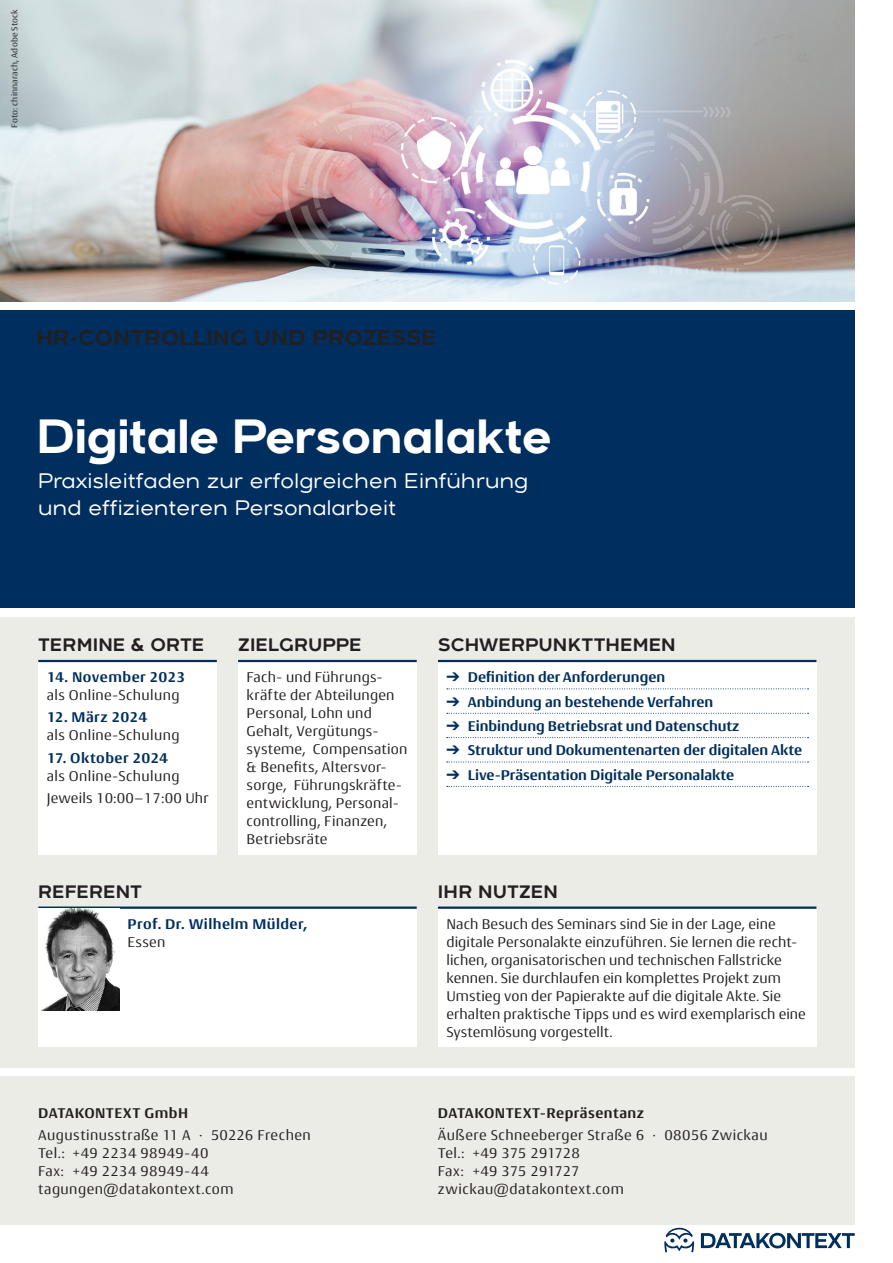
<style>
.page{position:relative;width:893px;height:1263px;background:#fff}
.page>*{position:absolute;margin:0;border:0;box-sizing:border-box;transform-origin:0 0}
.Überschrift{font:700 48px "Arkibal";letter-spacing:-.03em;color:#fff}
.Unterüberschrift{font:500 21px/27px "Arkibal";letter-spacing:.01em;color:#fff}
.Dachzeile{font:700 21px "Arkibal";letter-spacing:.01em;color:#231f20}
.t1{font:700 18px "Arkibal";letter-spacing:.01em;color:#231f20}
.Grundschrift_Termin{font:15px/18px "Conto";letter-spacing:.015em;color:#231f20}
.Grundschrift{font:700 15px "Conto";color:#002e5e}
.t2{font:700 15px "Conto";letter-spacing:.03em;color:#231f20}
.Grundschrift_Termin-2{font:15px/18px "Conto";letter-spacing:-.02em;color:#231f20}
.Grundschrift-2{font:700 15px/18px "Conto";letter-spacing:.03em;color:#002e5e}
.Quellenvermerk{font:9px "Conto";letter-spacing:.025em;color:#231f20}
.s1{font-weight:700;color:#002e5e}
.s2{font-weight:400;color:#231f20}
</style>
<div class="page">
<div style="left:0;top:617px;width:855px;height:450px;background:#ecece6"></div>
<div style="left:0;top:1076px;width:855px;height:149px;background:#ecece6"></div>
<svg style="left:664px;top:1228px;width:30px;height:24px"></svg>
<svg style="left:701px;top:1233px;width:154px;height:15px"></svg>
<img style="left:0;top:0;width:855px;height:302px">
<div style="left:0;top:310px;width:855px;height:298px;background:#002e5e"></div>
<div style="left:438px;top:909px;width:378px;height:138px;background:#fff"></div>
<hr style="left:438px;top:906px;width:378px;height:3px;background:#002e5e">
<div style="left:38px;top:909px;width:379px;height:138px;background:#fff"></div>
<hr style="left:38px;top:906px;width:379px;height:3px;background:#002e5e">
<img style="left:41px;top:909px;width:78px;height:102px">
<div style="left:38px;top:662px;width:179px;height:193px;background:#fff"></div>
<hr style="left:38px;top:660px;width:179px;height:2px;background:#002e5e">
<div style="left:238px;top:662px;width:179px;height:193px;background:#fff"></div>
<hr style="left:238px;top:660px;width:179px;height:2px;background:#002e5e">
<div style="left:438px;top:662px;width:378px;height:193px;background:#fff"></div>
<svg style="left:447px;top:688px;width:361px;height:1px"></svg>
<svg style="left:447px;top:713px;width:361px;height:1px"></svg>
<svg style="left:447px;top:737px;width:361px;height:1px"></svg>
<svg style="left:447px;top:762px;width:361px;height:1px"></svg>
<svg style="left:447px;top:786px;width:361px;height:1px"></svg>
<hr style="left:438px;top:660px;width:378px;height:2px;background:#002e5e">
<p class="Quellenvermerk" style="left:9px;top:128px;width:120px;rotate:-90deg">Foto: chinnarach, Adobe Stock</p>
<p class="Dachzeile" style="left:36px;top:323px;width:401px">HR-CONTROLLING UND PROZESSE</p>
<p class="Überschrift" style="left:36px;top:401px;width:517px">Digitale Personalakte</p>
<p class="Unterüberschrift" style="left:38px;top:467px;width:491px">Praxisleitfaden zur erfolgreichen Einführung und effizienteren Personalarbeit</p>
<p class="t1" style="left:38px;top:632px;width:167px">TERMINE &amp; ORTE</p>
<p class="t1" style="left:238px;top:632px;width:125px">ZIELGRUPPE</p>
<p class="t1" style="left:438px;top:632px;width:239px">SCHWERPUNKTTHEMEN</p>
<p class="Grundschrift_Termin" style="left:47px;top:668px;width:140px"><span class="s1">14. November 2023 </span>als Online-Schulung</p>
<p class="Grundschrift_Termin" style="left:47px;top:708px;width:134px"><span class="s1">12. März 2024<br></span>als Online-Schulung</p>
<p class="Grundschrift_Termin" style="left:47px;top:748px;width:134px"><span class="s1">17. Oktober 2024 </span>als Online-Schulung</p>
<p class="Grundschrift_Termin" style="left:47px;top:788px;width:163px">Jeweils 10:00–17:00 Uhr</p>
<p class="Grundschrift_Termin" style="left:247px;top:668px;width:162px">Fach- und Führungs&shy;kräfte der Abteilungen<br>Personal, Lohn und<br>Gehalt, Vergütungs&shy;systeme, Compensation &amp; Benefits, Altersvor&shy;sorge, Führungskräfte&shy;entwicklung, Personal&shy;controlling, Finanzen,<br>Betriebsräte</p>
<p class="Grundschrift" style="left:446px;top:667px;width:220px">➔ Definition der Anforderungen</p>
<p class="Grundschrift" style="left:446px;top:692px;width:268px">➔ Anbindung an bestehende Verfahren</p>
<p class="Grundschrift" style="left:446px;top:716px;width:294px">➔ Einbindung Betriebsrat und Datenschutz</p>
<p class="Grundschrift" style="left:446px;top:741px;width:357px">➔ Struktur und Dokumentenarten der digitalen Akte</p>
<p class="Grundschrift" style="left:446px;top:765px;width:289px">➔ Live-Präsentation Digitale Personalakte</p>
<p class="t1" style="left:38px;top:879px;width:105px">REFERENT</p>
<p class="t1" style="left:438px;top:879px;width:121px">IHR NUTZEN</p>
<p class="Grundschrift-2" style="left:128px;top:914px;width:181px">Prof. Dr. Wilhelm Mülder,<br><span class="s2">Essen</span></p>
<p class="Grundschrift_Termin" style="left:446px;top:914px;width:361px">Nach Besuch des Seminars sind Sie in der Lage, eine digitale Personalakte einzuführen. Sie lernen die recht&shy;lichen, organisatorischen und technischen Fallstricke kennen. Sie durchlaufen ein komplettes Projekt zum Umstieg von der Papierakte auf die digitale Akte. Sie erhalten praktische Tipps und es wird exemplarisch eine Systemlösung vorgestellt.</p>
<p class="t2" style="left:38px;top:1103px;width:151px">DATAKONTEXT GmbH</p>
<p class="Grundschrift_Termin" style="left:38px;top:1126px;width:274px">Augustinusstraße 11 A · 50226 Frechen</p>
<p class="Grundschrift_Termin" style="left:38px;top:1144px;width:172px">Tel.: +49 2234 98949-40<br>Fax: +49 2234 98949-44</p>
<p class="Grundschrift_Termin" style="left:38px;top:1180px;width:197px">tagungen@datakontext.com</p>
<p class="t2" style="left:438px;top:1103px;width:208px">DATAKONTEXT-Repräsentanz</p>
<p class="Grundschrift_Termin" style="left:438px;top:1126px;width:331px">Äußere Schneeberger Straße 6 · 08056 Zwickau</p>
<p class="Grundschrift_Termin-2" style="left:438px;top:1144px;width:143px">Tel.: +49 375 291728<br>Fax: +49 375 291727</p>
<p class="Grundschrift_Termin" style="left:438px;top:1180px;width:187px">zwickau@datakontext.com</p>
</div>
